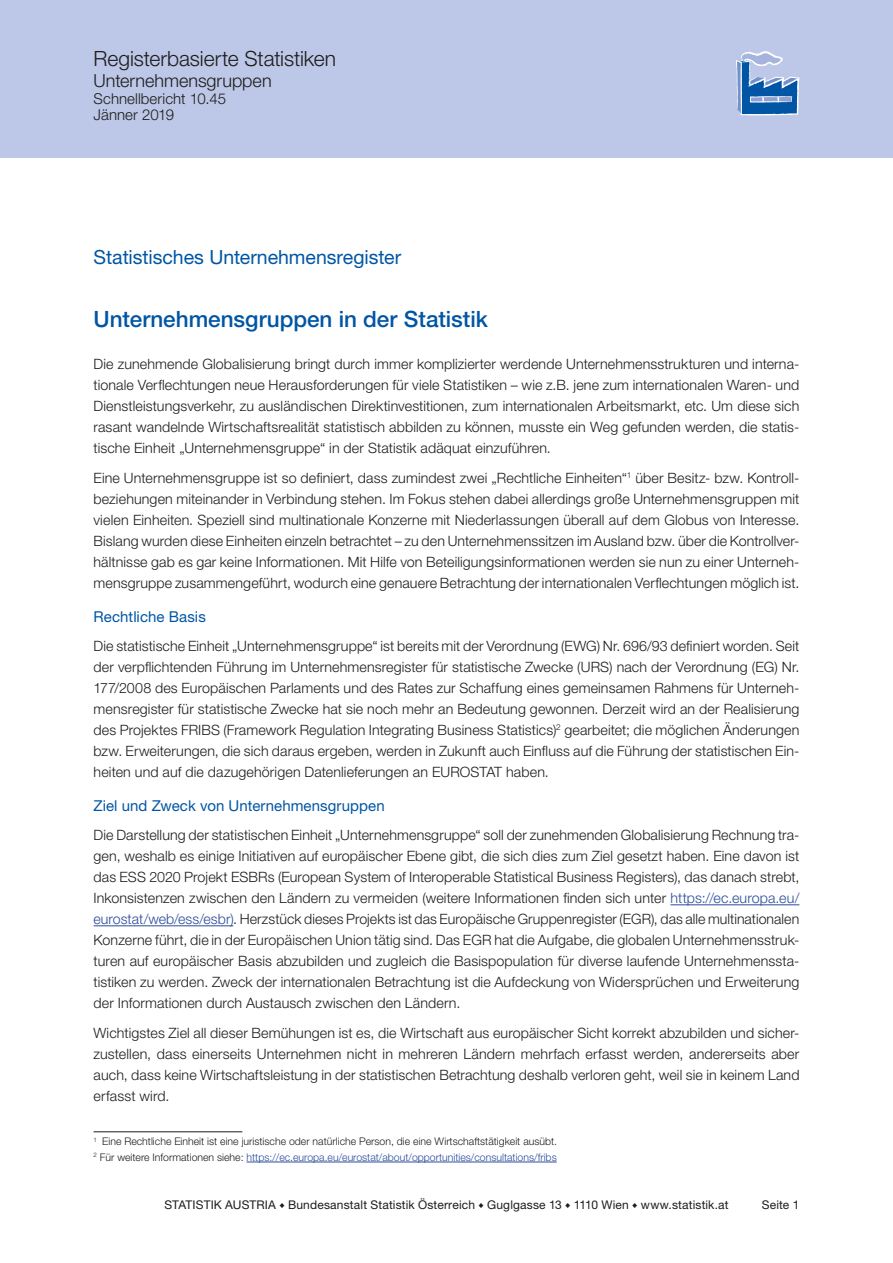
<style>
.page{position:relative;width:893px;height:1263px;background:#fff}
.page>*{position:absolute;margin:0;border:0;box-sizing:border-box;transform-origin:0 0}
.Überschrift_2{font:500 22.5px "Helvetica Neue LT Pro";color:#0056a4}
.t1{font:300 21px "Helvetica Neue LT Pro";letter-spacing:-.005em;color:#1d1d1b}
.Überschrift_1{font:19.5px "Helvetica Neue LT Pro";letter-spacing:-.005em;color:#0056a4}
.t2{font:300 18px "Helvetica Neue LT Pro";color:#1d1d1b}
.Unterüberschrift_3{font:15px "Helvetica Neue LT Pro";letter-spacing:.005em;color:#0056a4}
.t3{font:300 15px/16.5px "Helvetica Neue LT Pro";letter-spacing:.005em;color:#1d1d1b}
.Fließtext{font:300 14.25px/21px "Helvetica Neue LT Pro";letter-spacing:.01em;color:#1d1d1b;text-align:justify}
.t4{font:12px "Helvetica Neue LT Pro";letter-spacing:.015em;color:#1d1d1b}
.Fußnoten{font:300 10.5px "Helvetica Neue LT Pro";color:#2b4c9b}
.Fußnoten-2{font:300 10.5px "Helvetica Neue LT Pro";color:#1d1d1b}
.s1{color:#2b4c9b}
.s2{color:#1d1d1b}
.s3{font-family:"Arial";font-size:8.4px}
</style>
<div class="page">
<div style="left:0;top:0;width:893px;height:157px;background:#bdc7e7"></div>
<hr style="left:670px;top:904px;width:129px;height:1px;background:#2b4c9b">
<hr style="left:94px;top:925px;width:139px;height:1px;background:#2b4c9b">
<hr style="left:94px;top:1131px;width:148px;height:1px;background:#1d1d1b">
<hr style="left:247px;top:1162px;width:310px;height:1px;background:#2b4c9b">
<svg style="left:736px;top:51px;width:63px;height:65px"></svg>
<h2 class="t1" style="left:94px;top:46px;width:244px">Registerbasierte Statistiken</h2>
<p class="t2" style="left:94px;top:70px;width:180px">Unternehmensgruppen</p>
<p class="t3" style="left:94px;top:90px;width:134px">Schnellbericht 10.45<br>Jänner 2019</p>
<p class="Überschrift_1" style="left:94px;top:245px;width:309px">Statistisches Unternehmensregister</p>
<p class="Überschrift_2" style="left:94px;top:305px;width:396px">Unternehmensgruppen in der Statistik</p>
<p class="Fließtext" style="left:94px;top:353px;width:707px">Die zunehmende Globalisierung bringt durch immer komplizierter werdende Unternehmensstrukturen und interna&shy;tionale Verflechtungen neue Herausforderungen für viele Statistiken – wie z.B. jene zum internationalen Waren- und Dienstleistungsverkehr, zu ausländischen Direktinvestitionen, zum internationalen Arbeitsmarkt, etc. Um diese sich rasant wandelnde Wirtschaftsrealität statistisch abbilden zu können, musste ein Weg gefunden werden, die statis&shy;tische Einheit „Unternehmensgruppe“ in der Statistik adäquat einzuführen.</p>
<p class="Fließtext" style="left:94px;top:467px;width:707px">Eine Unternehmensgruppe ist so definiert, dass zumindest zwei „Rechtliche Einheiten“<sup>1</sup> über Besitz- bzw. Kontroll&shy;beziehungen miteinander in Verbindung stehen. Im Fokus stehen dabei allerdings große Unternehmensgruppen mit vielen Einheiten. Speziell sind multinationale Konzerne mit Niederlassungen überall auf dem Globus von Interesse.<br>Bislang wurden diese Einheiten einzeln betrachtet – zu den Unternehmenssitzen im Ausland bzw. über die Kontrollver&shy;hältnisse gab es gar keine Informationen. Mit Hilfe von Beteiligungsinformationen werden sie nun zu einer Unterneh&shy;mensgruppe zusammengeführt, wodurch eine genauere Betrachtung der internationalen Verflechtungen möglich ist.</p>
<p class="Unterüberschrift_3" style="left:94px;top:607px;width:114px">Rechtliche Basis</p>
<p class="Fließtext" style="left:94px;top:635px;width:707px">Die statistische Einheit „Unternehmensgruppe“ ist bereits mit der Verordnung (EWG) Nr. 696/93 definiert worden. Seit der verpflichtenden Führung im Unternehmensregister für statistische Zwecke (URS) nach der Verordnung (EG) Nr.<br>177/2008 des Europäischen Parlaments und des Rates zur Schaffung eines gemeinsamen Rahmens für Unterneh&shy;mensregister für statistische Zwecke hat sie noch mehr an Bedeutung gewonnen. Derzeit wird an der Realisierung des Projektes FRIBS (Framework Regulation Integrating Business Statistics)<sup>2</sup> gearbeitet; die möglichen Änderungen bzw. Erweiterungen, die sich daraus ergeben, werden in Zukunft auch Einfluss auf die Führung der statistischen Ein&shy;heiten und auf die dazugehörigen Datenlieferungen an EUROSTAT haben.</p>
<p class="Unterüberschrift_3" style="left:94px;top:796px;width:293px">Ziel und Zweck von Unternehmensgruppen</p>
<p class="Fließtext" style="left:94px;top:824px;width:707px">Die Darstellung der statistischen Einheit „Unternehmensgruppe“ soll der zunehmenden Globalisierung Rechnung tra&shy;gen, weshalb es einige Initiativen auf europäischer Ebene gibt, die sich dies zum Ziel gesetzt haben. Eine davon ist das ESS 2020 Projekt ESBRs (European System of Interoperable Statistical Business Registers), das danach strebt, Inkonsistenzen zwischen den Ländern zu vermeiden (weitere Informationen finden sich unter <span class="s1">https://ec.europa.eu/ eurostat/web/ess/esbr)</span>. Herzstück dieses Projekts ist das Europäische Gruppenregister (EGR), das alle multinationalen Konzerne führt, die in der Europäischen Union tätig sind. Das EGR hat die Aufgabe, die globalen Unternehmensstruk&shy;turen auf europäischer Basis abzubilden und zugleich die Basispopulation für diverse laufende Unternehmenssta&shy;tistiken zu werden. Zweck der internationalen Betrachtung ist die Aufdeckung von Widersprüchen und Erweiterung der Informationen durch Austausch zwischen den Ländern.</p>
<p class="Fließtext" style="left:94px;top:1022px;width:707px">Wichtigstes Ziel all dieser Bemühungen ist es, die Wirtschaft aus europäischer Sicht korrekt abzubilden und sicher&shy;zustellen, dass einerseits Unternehmen nicht in mehreren Ländern mehrfach erfasst werden, andererseits aber auch, dass keine Wirtschaftsleistung in der statistischen Betrachtung deshalb verloren geht, weil sie in keinem Land erfasst wird.</p>
<p class="Fußnoten-2" style="left:94px;top:1135px;width:465px"><sup>1</sup> Eine Rechtliche Einheit ist eine juristische oder natürliche Person, die eine Wirtschaftstätigkeit ausübt.</p>
<p class="Fußnoten" style="left:94px;top:1151px;width:465px"><sup>2</sup> <span class="s2">Für weitere Informationen siehe:</span> https://ec.europa.eu/eurostat/about/opportunities/consultations/fribs</p>
<p class="t4" style="left:164px;top:1197px;width:566px">STATISTIK AUSTRIA <span class="s3">♦</span> Bundesanstalt Statistik Österreich <span class="s3">♦</span> Guglgasse 13 <span class="s3">♦</span> 1110 Wien <span class="s3">♦</span> www.statistik.at</p>
<p class="t4" style="left:762px;top:1197px;width:39px">Seite 1</p>
</div>
